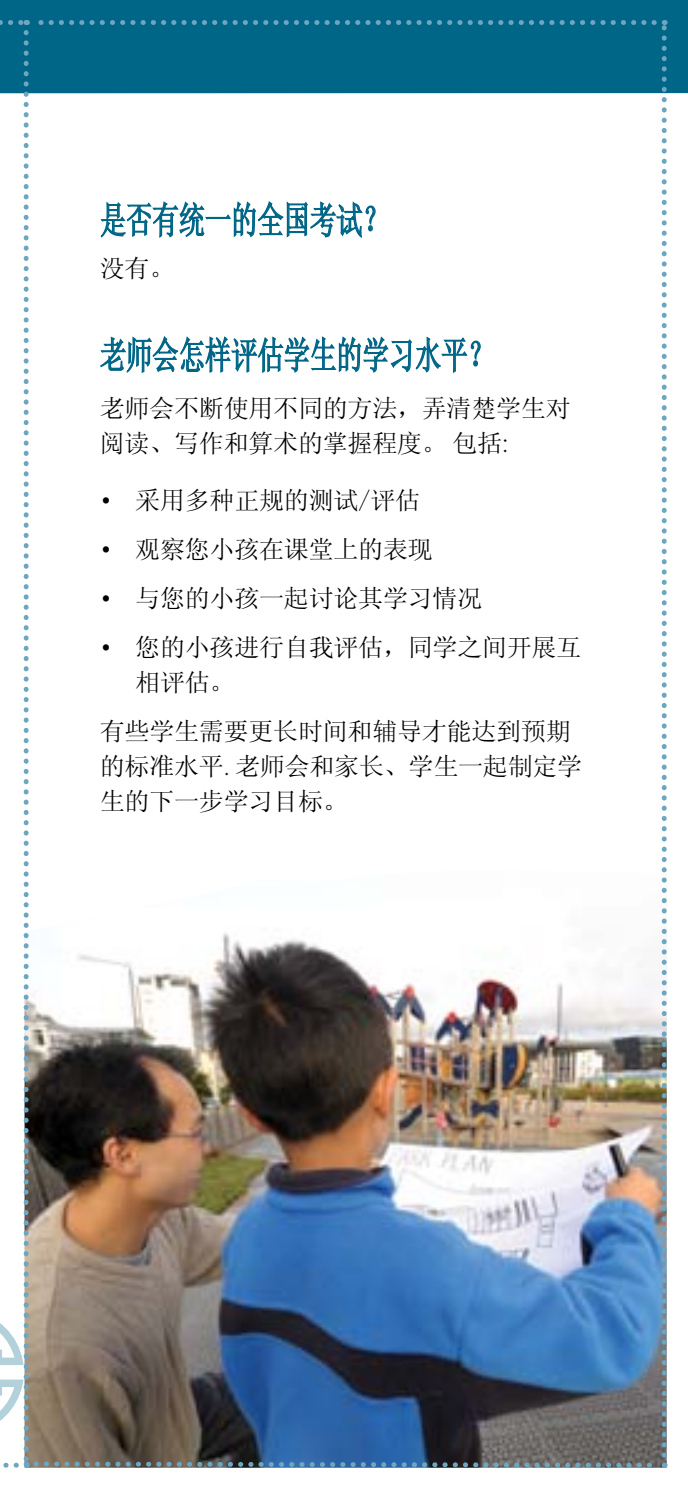
<style>
.page{position:relative;width:688px;height:1489px;background:#fff}
.page>*{position:absolute;margin:0;border:0;box-sizing:border-box;transform-origin:0 0}
.Sub_heading_1{font:37.5px "Sim Sun";color:#006687;scale:.7 1}
.Body_copy{font:25px/35px "Sim Sun";letter-spacing:-.01em;color:#000}
.Bullet{font:25px/35px "Sim Sun";letter-spacing:-.01em;color:#000}
.s1{font-family:"Ocean Sans Maori";font-weight:300}
</style>
<div class="page">
<div style="left:0;top:0;width:687px;height:93px;background:#006687"></div>
<img style="left:0;top:20px;width:666px;height:1448px">
<p class="Sub_heading_1" style="left:100px;top:201px;width:414px">是否有统一的全国考试？</p>
<p class="Body_copy" style="left:100px;top:251px;width:76px">没有。</p>
<p class="Sub_heading_1" style="left:100px;top:336px;width:564px">老师会怎样评估学生的学习水平？</p>
<p class="Body_copy" style="left:100px;top:391px;width:472px">老师会不断使用不同的方法，弄清楚学生对阅读、写作和算术的掌握程度。包括<span class="s1">:</span></p>
<p class="Bullet" style="left:100px;top:482px;width:322px"><span class="s1">•</span> 采用多种正规的测试/评估</p>
<p class="Bullet" style="left:100px;top:531px;width:334px"><span class="s1">•</span> 观察您小孩在课堂上的表现</p>
<p class="Bullet" style="left:100px;top:580px;width:384px"><span class="s1">•</span> 与您的小孩一起讨论其学习情况</p>
<p class="Bullet" style="left:135px;top:629px;width:447px;text-indent:-35px"><span class="s1">•</span> 您的小孩进行自我评估，同学之间开展互相评估。</p>
<p class="Body_copy" style="left:100px;top:714px;width:483px">有些学生需要更长时间和辅导才能达到预期的标准水平<span class="s1">.</span> 老师会和家长、学生一起制定学生的下一步学习目标。</p>
</div>
